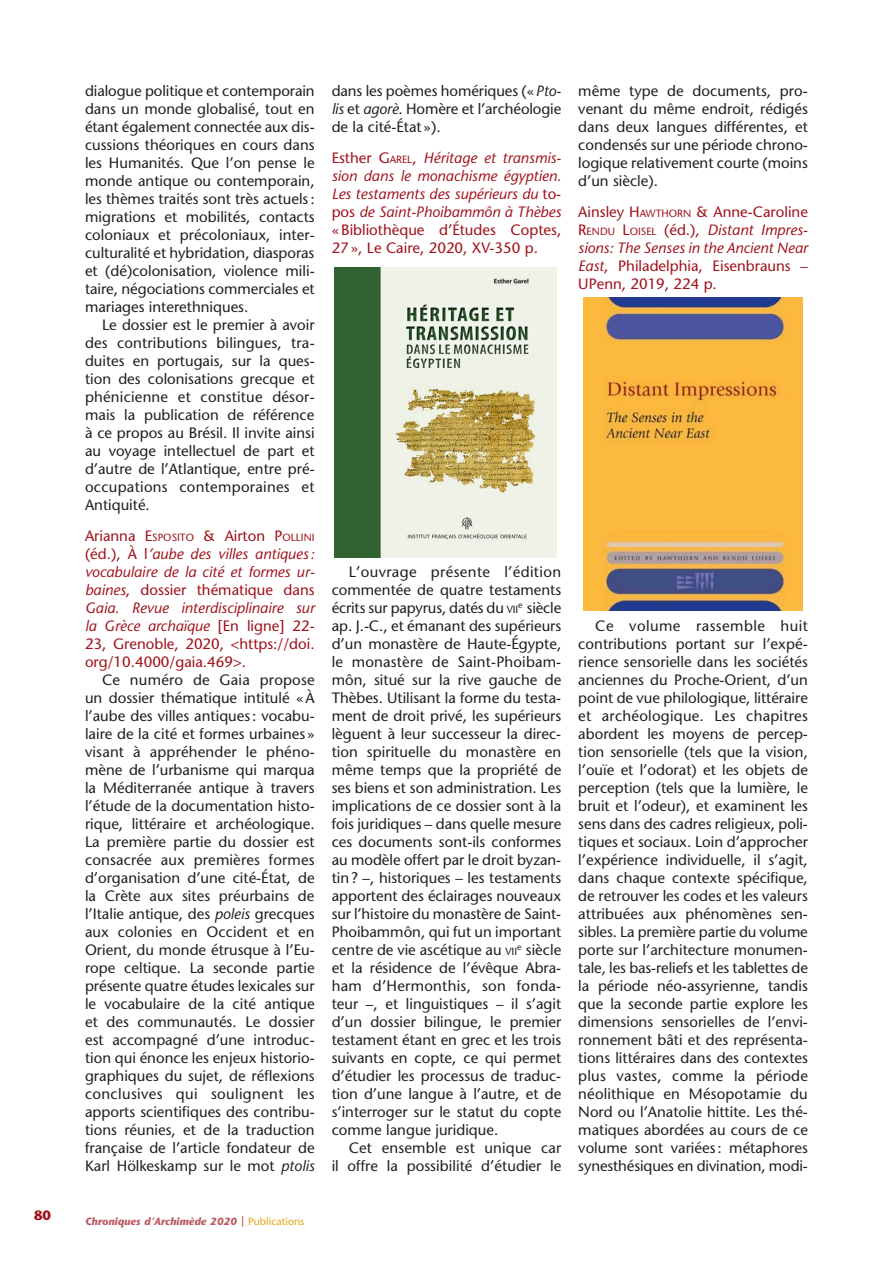
<style>
.page{position:relative;width:893px;height:1263px;background:#fff}
.page>*{position:absolute;margin:0;border:0;box-sizing:border-box;transform-origin:0 0}
.txt_Normal{font:500 15px/18px "Stone Sans Std";color:#231f20;text-align:justify}
.Ouvrage{font:500 15px/18px "Stone Sans Std";color:#9f131c;text-align:justify}
.Ouvrage-2{font:italic 500 15px/18px "Stone Sans Std";color:#9f131c;text-align:justify}
.t1{font:700 13.5px "Stone Sans Std";color:#9f131c}
.t2{font:italic 700 10.5px "Stone Sans Std";letter-spacing:.005em;color:#bc5a60}
.s1{font-style:inherit}
.s2{font-size:10.5px}
.s3{font-style:italic}
.s4{font-style:normal}
.s5{font-style:normal;font-size:10.5px}
.s6{font-weight:500;font-style:normal;color:#e3a213}
</style>
<div class="page">
<img style="left:583px;top:298px;width:219px;height:312px">
<img style="left:334px;top:267px;width:222px;height:290px">
<p class="t1" style="left:34px;top:1208px;width:19px">80</p>
<p class="txt_Normal" style="left:85px;top:82px;width:231px">dialogue politique et contemporain dans un monde globalisé, tout en étant également connectée aux dis&shy;cussions théoriques en cours dans les Humanités. Que l’on pense le monde antique ou contemporain, les thèmes traités sont très actuels: migrations et mobilités, contacts coloniaux et précoloniaux, inter&shy;culturalité et hybridation, diasporas et (dé)colonisation, violence mili&shy;taire, négociations commerciales et mariages interethniques.</p>
<p class="txt_Normal" style="left:85px;top:316px;width:231px;text-indent:17px">Le dossier est le premier à avoir des contributions bilingues, tra&shy;duites en portugais, sur la ques&shy;tion des colonisations grecque et phénicienne et constitue désor&shy;mais la publication de référence à ce propos au Brésil. Il invite ainsi au voyage intellectuel de part et d’autre de l’Atlantique, entre pré&shy;occupations contemporaines et Antiquité.</p>
<p class="Ouvrage" style="left:85px;top:527px;width:231px">Arianna <span class="s1">E</span><span class="s2">SPOSITO</span> &amp; Airton <span class="s1">P</span><span class="s2">OLLINI </span>(éd.), À l<span class="s3">’aube des villes antiques: vocabulaire de la cité et formes ur&shy;baines</span>, dossier thématique dans <span class="s3">Gaia. Revue interdisciplinaire sur la Grèce archaïque</span> [En ligne] 22- 23, Grenoble, 2020, &lt;https://doi. org/10.4000/gaia.469&gt;.</p>
<p class="txt_Normal" style="left:85px;top:671px;width:231px;text-indent:17px">Ce numéro de Gaia propose un dossier thématique intitulé «À l’aube des villes antiques: vocabu&shy;laire de la cité et formes urbaines » visant à appréhender le phéno&shy;mène de l’urbanisme qui marqua la Méditerranée antique à travers l’étude de la documentation histo&shy;rique, littéraire et archéologique.<br>La première partie du dossier est consacrée aux premières formes d’organisation d’une cité-État, de la Crète aux sites préurbains de l’Italie antique, des <span class="s3">poleis</span> grecques aux colonies en Occident et en Orient, du monde étrusque à l’Eu&shy;rope celtique. La seconde partie présente quatre études lexicales sur le vocabulaire de la cité antique et des communautés. Le dossier est accompagné d’une introduc&shy;tion qui énonce les enjeux historio&shy;graphiques du sujet, de réflexions conclusives qui soulignent les apports scientifiques des contribu&shy;tions réunies, et de la traduction française de l’article fondateur de Karl Hölkeskamp sur le mot <span class="s3">ptolis</span></p>
<p class="txt_Normal" style="left:332px;top:82px;width:231px">dans les poèmes homériques («<span class="s3">Pto&shy;lis</span> et <span class="s3">agorè</span>. Homère et l’archéologie de la cité-État »).</p>
<p class="Ouvrage-2" style="left:332px;top:149px;width:231px"><span class="s4">Esther</span> <span class="s4">G</span> <span class="s5">AREL</span><span class="s4">,</span> Héritage et transmis&shy;sion dans le monachisme égyptien.<br>Les testaments des supérieurs du <span class="s4">to&shy;pos</span> de Saint-Phoibammôn à Thèbes <span class="s4">«Bibliothèque d’Études Coptes, 27», Le Caire, 2020, XV-350 p.</span></p>
<p class="txt_Normal" style="left:332px;top:563px;width:231px;text-indent:17px">L’ouvrage présente l’édition commentée de quatre testaments écrits sur papyrus, datés du <span class="s2">VII</span><sup>e</sup> siècle ap. J.-C., et émanant des supérieurs d’un monastère de Haute-Égypte, le monastère de Saint-Phoibam&shy;môn, situé sur la rive gauche de Thèbes. Utilisant la forme du testa&shy;ment de droit privé, les supérieurs lèguent à leur successeur la direc&shy;tion spirituelle du monastère en même temps que la propriété de ses biens et son administration. Les implications de ce dossier sont à la fois juridiques – dans quelle mesure ces documents sont-ils conformes au modèle offert par le droit byzan&shy;tin? –, historiques – les testaments apportent des éclairages nouveaux sur l’histoire du monastère de Saint-Phoibammôn, qui fut un important centre de vie ascétique au <span class="s2">VII</span><sup>e</sup> siècle et la résidence de l’évêque Abra&shy;ham d’Hermonthis, son fonda&shy;teur –, et linguistiques – il s’agit d’un dossier bilingue, le premier testament étant en grec et les trois suivants en copte, ce qui permet d’étudier les processus de traduc&shy;tion d’une langue à l’autre, et de s’interroger sur le statut du copte comme langue juridique.</p>
<p class="txt_Normal" style="left:332px;top:1139px;width:231px;text-align:right">Cet ensemble est unique car<br>il offre la possibilité d’étudier le</p>
<p class="t2" style="left:85px;top:1215px;width:221px">Chroniques d’Archimède 2020 <span class="s4">|</span> <span class="s6">Publications</span></p>
<p class="txt_Normal" style="left:578px;top:82px;width:231px">même type de documents, pro&shy;venant du même endroit, rédigés dans deux langues différentes, et condensés sur une période chrono&shy;logique relativement courte (moins d’un siècle).</p>
<p class="Ouvrage" style="left:578px;top:203px;width:231px">Ainsley <span class="s1">H</span><span class="s2">AWTHORN</span> &amp; Anne-Caroline <span class="s1">R</span><span class="s2">ENDU</span> <span class="s1">L</span><span class="s2">OISEL</span> (éd.), <span class="s3">Distant Impres&shy;sions: The Senses in the Ancient Near East</span>, Philadelphia, Eisenbrauns – UPenn, 2019, 224 p.</p>
<p class="txt_Normal" style="left:578px;top:617px;width:231px;text-indent:17px">Ce volume rassemble huit contributions portant sur l’expé&shy;rience sensorielle dans les sociétés anciennes du Proche-Orient, d’un point de vue philologique, littéraire et archéologique. Les chapitres abordent les moyens de percep&shy;tion sensorielle (tels que la vision, l’ouïe et l’odorat) et les objets de perception (tels que la lumière, le bruit et l’odeur), et examinent les sens dans des cadres religieux, poli&shy;tiques et sociaux. Loin d’approcher l’expérience individuelle, il s’agit, dans chaque contexte spécifique, de retrouver les codes et les valeurs attribuées aux phénomènes sen&shy;sibles. La première partie du volume porte sur l’architecture monumen&shy;tale, les bas-reliefs et les tablettes de la période néo-assyrienne, tandis que la seconde partie explore les dimensions sensorielles de l’envi&shy;ronnement bâti et des représenta&shy;tions littéraires dans des contextes plus vastes, comme la période néolithique en Mésopotamie du Nord ou l’Anatolie hittite. Les thé&shy;matiques abordées au cours de ce volume sont variées: métaphores synesthésiques en divination, modi-</p>
</div>
